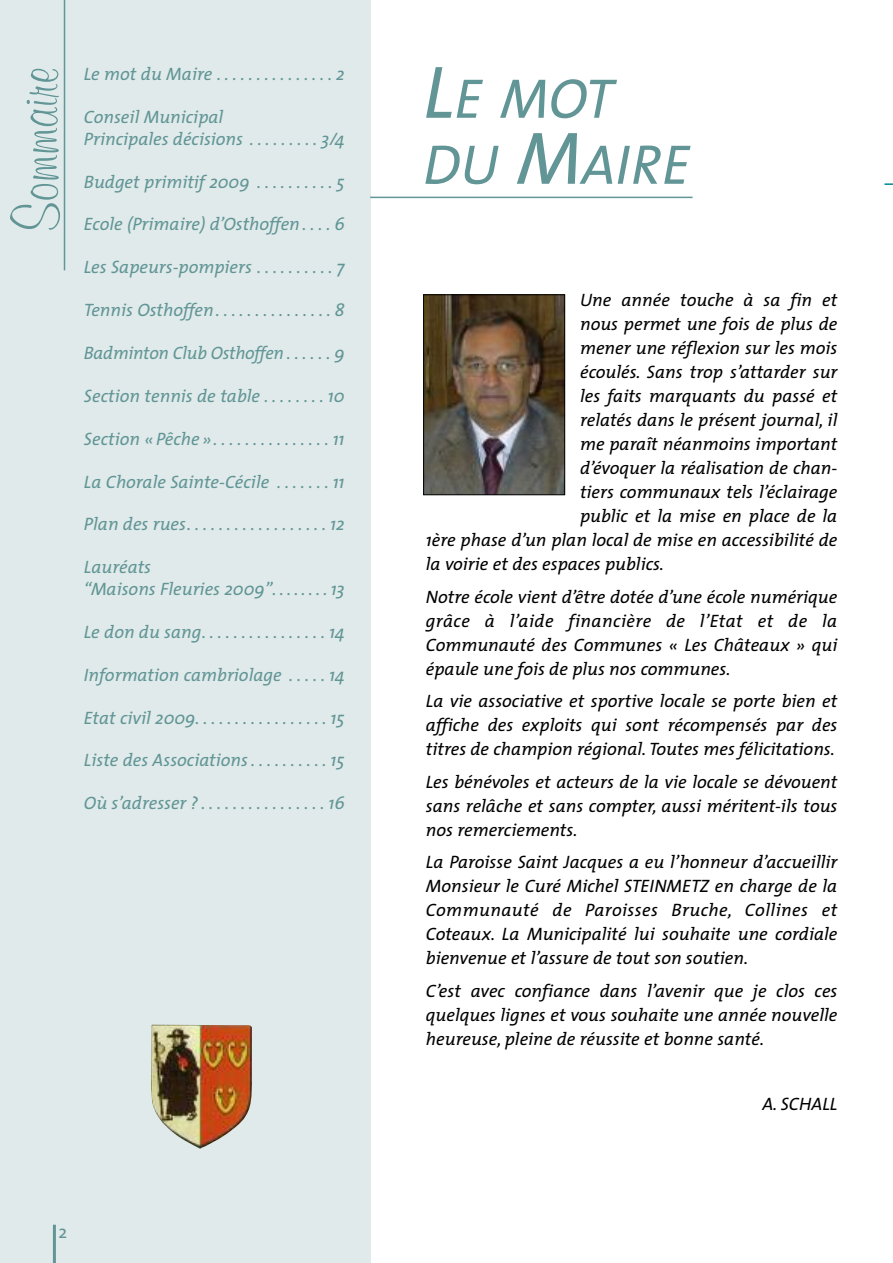
<style>
.page{position:relative;width:893px;height:1263px;background:#fff}
.page>*{position:absolute;margin:0;border:0;box-sizing:border-box;transform-origin:0 0}
.t1{font:67.5px "Murray Hill BT";color:#629596}
.t2{font:italic 56.25px/66px "The Mix";color:#629596}
.t3{font:italic 18px/24px "The Mix";color:#000;text-align:justify}
.t4{font:italic 18px/21.6px "The Mix";color:#629596}
.t5{font:18px "The Mix";color:#629596}
.s1{font-size:75px}
</style>
<div class="page">
<div style="left:0;top:0;width:370px;height:1263px;background:#e0eaea"></div>
<svg style="left:884px;top:183px;width:9px;height:2px"></svg>
<hr style="left:370px;top:197px;width:322px;height:1px;background:#629596">
<img style="left:425px;top:296px;width:138px;height:197px">
<div style="left:423px;top:294px;width:142px;height:201px;border:1px solid #000"></div>
<hr style="left:53px;top:1225px;width:3px;height:38px;background:#629596">
<img style="left:151px;top:1025px;width:101px;height:124px">
<hr style="left:64px;top:0;width:1px;height:270px;background:#629596">
<h1 class="t1" style="left:11px;top:230px;width:165px;rotate:-90deg">Sommaire</h1>
<p class="t4" style="left:84px;top:66px;width:262px">LemotduMaire...............2</p>
<p class="t4" style="left:84px;top:108px;width:262px">Conseil Municipal<br>Principales décisions . . . . . . . . . 3/4</p>
<p class="t4" style="left:84px;top:173px;width:262px">Budget primitif 2009 . . . . . . . . . . 5</p>
<p class="t4" style="left:84px;top:216px;width:262px">Ecole (Primaire) d’Osthoffen . . . . 6</p>
<p class="t4" style="left:84px;top:259px;width:262px">Les Sapeurs-pompiers . . . . . . . . . . 7</p>
<p class="t4" style="left:84px;top:301px;width:262px">TennisOsthoffen...............8</p>
<p class="t4" style="left:84px;top:344px;width:262px">Badminton Club Osthoffen . . . . . . 9</p>
<p class="t4" style="left:84px;top:387px;width:262px">Section tennis de table . . . . . . . . 10</p>
<p class="t4" style="left:84px;top:430px;width:262px">Section«Pêche»...............11</p>
<p class="t4" style="left:84px;top:473px;width:262px">La Chorale Sainte-Cécile . . . . . . . 11</p>
<p class="t4" style="left:84px;top:516px;width:262px">Plandesrues..................12</p>
<p class="t4" style="left:84px;top:559px;width:262px">Lauréats<br>“Maisons Fleuries 2009”. . . . . . . . 13</p>
<p class="t4" style="left:84px;top:623px;width:262px">Ledondusang................14</p>
<p class="t4" style="left:84px;top:666px;width:262px">Information cambriolage . . . . . 14</p>
<p class="t4" style="left:84px;top:709px;width:262px">Etatcivil2009.................15</p>
<p class="t4" style="left:84px;top:752px;width:262px">Liste des Associations . . . . . . . . . . 15</p>
<p class="t4" style="left:84px;top:795px;width:262px">Oùs’adresser?................16</p>
<p class="t5" style="left:59px;top:1226px;width:10px">2</p>
<h2 class="t2" style="left:423px;top:73px;width:268px"><span class="s1">L</span>E MOT<br>DU <span class="s1">M</span>AIRE</h2>
<p class="t3" style="left:580px;top:290px;width:259px">Une année touche à sa fin et</p>
<p class="t3" style="left:580px;top:314px;width:259px">nous permet une fois de plus de</p>
<p class="t3" style="left:580px;top:338px;width:259px">mener une réflexion sur les mois</p>
<p class="t3" style="left:580px;top:362px;width:259px">écoulés. Sans trop s’attarder sur</p>
<p class="t3" style="left:580px;top:386px;width:259px">les faits marquants du passé et</p>
<p class="t3" style="left:580px;top:410px;width:259px">relatés dans le présent journal, il</p>
<p class="t3" style="left:580px;top:434px;width:259px">me paraît néanmoins important</p>
<p class="t3" style="left:580px;top:458px;width:259px">d’évoquer la réalisation de chan-</p>
<p class="t3" style="left:580px;top:482px;width:259px">tiers communaux tels l’éclairage</p>
<p class="t3" style="left:580px;top:506px;width:259px">public et la mise en place de la</p>
<p class="t3" style="left:426px;top:530px;width:413px">1ère phase d’un plan local de mise en accessibilité de</p>
<p class="t3" style="left:426px;top:554px;width:240px">la voirie et des espaces publics.</p>
<p class="t3" style="left:426px;top:587px;width:413px">Notre école vient d’être dotée d’une école numérique grâce à l’aide financière de l’Etat et de la Communauté des Communes « Les Châteaux » qui épaule une fois de plus nos communes.</p>
<p class="t3" style="left:426px;top:691px;width:413px">La vie associative et sportive locale se porte bien et affiche des exploits qui sont récompensés par des titres de champion régional. Toutes mes félicitations.</p>
<p class="t3" style="left:426px;top:772px;width:413px">Les bénévoles et acteurs de la vie locale se dévouent sans relâche et sans compter, aussi méritent-ils tous nos remerciements.</p>
<p class="t3" style="left:426px;top:852px;width:413px">La Paroisse Saint Jacques a eu l’honneur d’accueillir Monsieur le Curé Michel STEINMETZ en charge de la Communauté de Paroisses Bruche, Collines et Coteaux. La Municipalité lui souhaite une cordiale bienvenue et l’assure de tout son soutien.</p>
<p class="t3" style="left:426px;top:981px;width:413px">C’est avec confiance dans l’avenir que je clos ces quelques lignes et vous souhaite une année nouvelle heureuse, pleine de réussite et bonne santé.</p>
<p class="t3" style="left:762px;top:1094px;width:77px">A. SCHALL</p>
</div>
